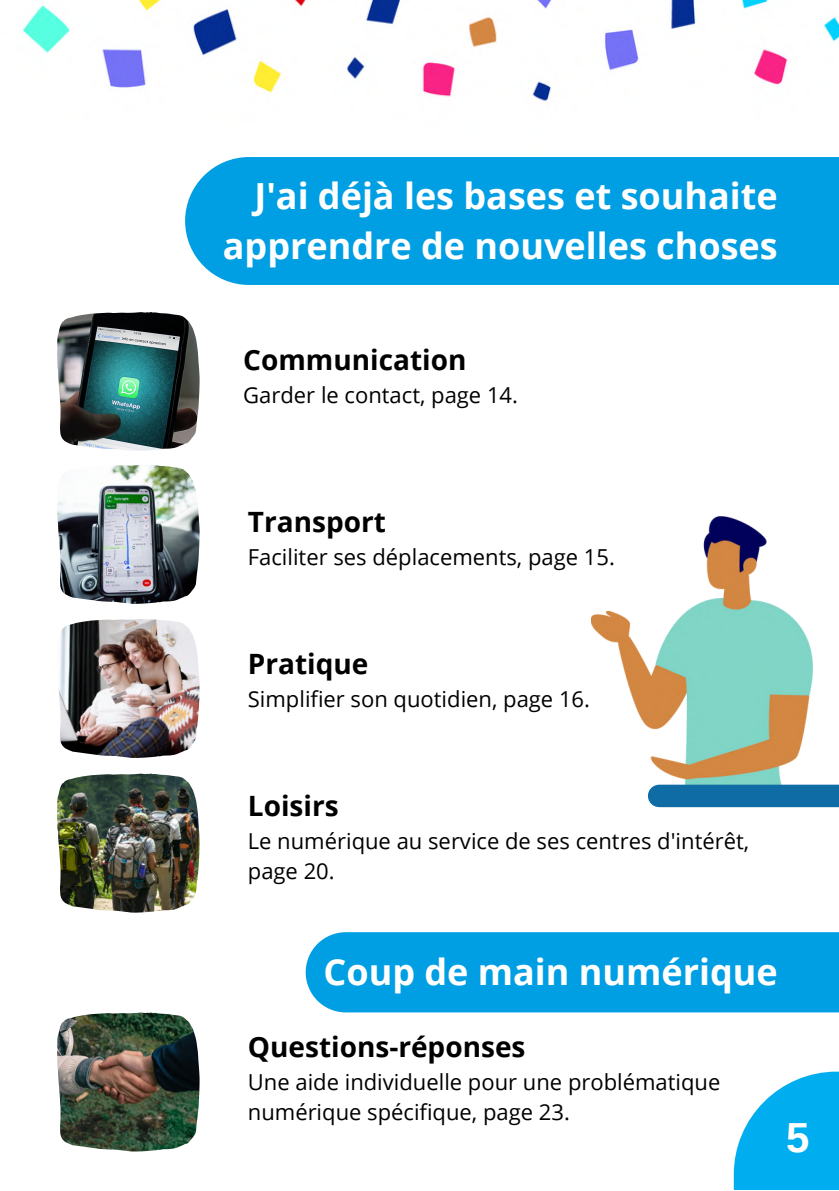
<style>
.page{position:relative;width:839px;height:1191px;background:#fff}
.page>*{position:absolute;margin:0;border:0;box-sizing:border-box;transform-origin:0 0}
.t1{font:700 42px "Arimo";color:#fff}
.t2{font:700 36px/49.6px "Open Sans";color:#fff;text-align:right}
.t3{font:700 28px "Open Sans";color:#000}
.t4{font:22px/30px "Open Sans";color:#000}
</style>
<div class="page">
<img style="left:23px;top:0;width:815px;height:102px">
<div style="left:185px;top:157px;width:653px;height:128px;background:#009fe3"></div>
<svg style="left:733px;top:1072px;width:105px;height:118px"></svg>
<img style="left:57px;top:312px;width:142px;height:139px">
<img style="left:57px;top:465px;width:142px;height:139px">
<img style="left:58px;top:619px;width:141px;height:139px">
<img style="left:57px;top:774px;width:142px;height:138px">
<img style="left:57px;top:1012px;width:142px;height:139px">
<img style="left:591px;top:516px;width:221px;height:279px">
<div style="left:306px;top:932px;width:532px;height:80px;background:#009fe3"></div>
<div style="left:659px;top:785px;width:179px;height:22px;background:#106ca5"></div>
<p class="t2" style="left:223px;top:170px;width:556px">J'ai déjà les bases et souhaite apprendre de nouvelles choses</p>
<p class="t3" style="left:243px;top:340px;width:225px">Communication</p>
<p class="t4" style="left:243px;top:379px;width:276px">Garder le contact, page 14.</p>
<p class="t3" style="left:248px;top:502px;width:140px">Transport</p>
<p class="t4" style="left:248px;top:541px;width:368px">Faciliter ses déplacements, page 15.</p>
<p class="t3" style="left:248px;top:644px;width:122px">Pratique</p>
<p class="t4" style="left:248px;top:684px;width:343px">Simplifier son quotidien, page 16.</p>
<p class="t3" style="left:248px;top:786px;width:92px">Loisirs</p>
<p class="t4" style="left:248px;top:826px;width:503px">Le numérique au service de ses centres d'intérêt,</p>
<p class="t4" style="left:248px;top:856px;width:88px">page 20.</p>
<p class="t2" style="left:323px;top:946px;width:456px">Coup de main numérique</p>
<p class="t3" style="left:248px;top:1027px;width:279px">Questions-réponses</p>
<p class="t4" style="left:248px;top:1066px;width:474px">Une aide individuelle pour une problématique numérique spécifique, page 23.</p>
<p class="t1" style="left:786px;top:1114px;width:25px">5</p>
</div>
